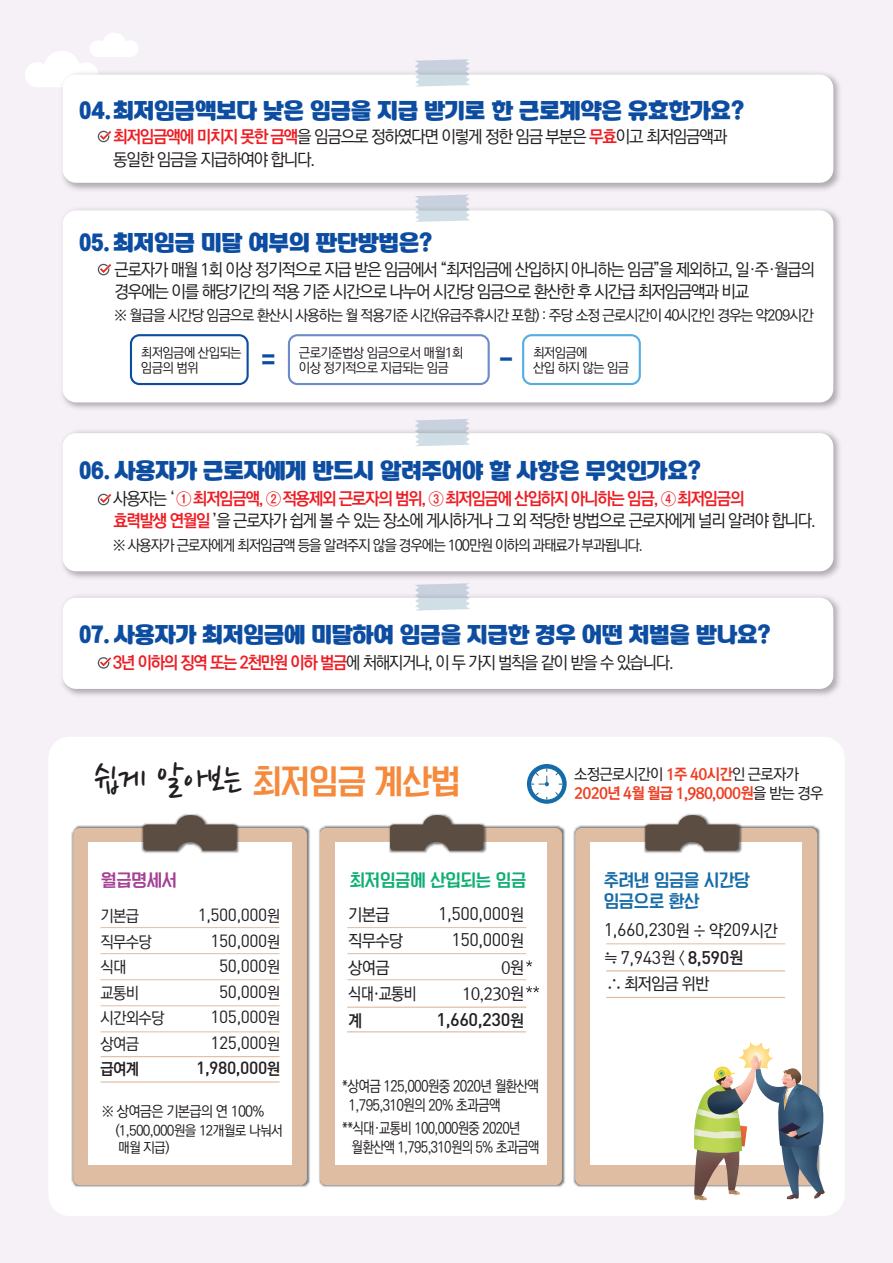
<style>
.page{position:relative;width:893px;height:1263px;background:#f6f1f7}
.page>*{position:absolute;margin:0;border:0;box-sizing:border-box;transform-origin:0 0}
.t1{font:31.5px "Korean YNSJG4 R";letter-spacing:-.025em;color:#f5893c}
.t2{font:30.3px "Rix Go EB";color:#0d4da1;scale:.81 1}
.t3{font:21px "Korean BTM R";letter-spacing:-.01em;color:#0d4da1}
.t4{font:18.15px/28px "DIN";letter-spacing:-.025em;color:#231f20}
.t5{font:500 18.15px "DIN";letter-spacing:-.025em;color:#231f20}
.t6{font:17.4px "DIN";letter-spacing:-.025em;color:#231f20}
.t7{font:500 17.4px "DIN";letter-spacing:-.025em;color:#231f20}
.t8{font:500 17.25px/22.5px "Ko Pub Dotum";letter-spacing:-.075em;color:#231f20;scale:.95 1}
.t9{font:700 17.25px/22.5px "Ko Pub Dotum";letter-spacing:-.075em;color:#ee1d23;scale:.96 1}
.t10{font:500 17.25px/22.5px "Ko Pub Dotum";letter-spacing:-.075em;color:#231f20}
.t11{font:16.8px "Rix Go M";letter-spacing:-.05em;color:#231f20;scale:.95 1}
.t12{font:16.8px "Rix Go M";letter-spacing:-.05em;color:#231f20;scale:.88 1}
.t13{font:16.8px "Rix Go B";color:#231f20;scale:.95 1}
.t14{font:500 16.2px "Ko Pub Dotum";letter-spacing:-.05em;color:#231f20;scale:.95 1}
.t15{font:16.2px/20.7px "Korean YNSJG4 R";letter-spacing:-.01em;color:#166ca8}
.t16{font:16.2px "Korean YNSJG4 R";letter-spacing:-.01em;color:#0daf73}
.t17{font:16.2px "Korean YNSJG4 R";letter-spacing:-.01em;color:#a54097}
.t18{font:700 16.2px "Ko Pub Dotum";color:#231f20;scale:.95 1}
.t19{font:500 15.3px/19.5px "Ko Pub Dotum";letter-spacing:-.05em;color:#231f20;scale:.85 1}
.t20{font:15.3px "Rix Go EB";letter-spacing:-.05em;color:#ef3e22}
.t21{font:15.3px "Rix Go M";letter-spacing:-.05em;color:#231f20}
.t22{font:500 15px "Ko Pub Dotum";letter-spacing:-.065em;color:#231f20}
.t23{font:500 15px "Ko Pub Dotum";letter-spacing:-.065em;color:#231f20;scale:.96 1}
.t24{font:500 14.85px "Ko Pub Dotum";letter-spacing:-.05em;color:#231f20;scale:.92 1}
.t25{font:500 14.1px/17.4px "Ko Pub Dotum";letter-spacing:-.05em;color:#231f20;scale:.95 1}
.t26{font:500 13.5px/15px "Ko Pub Dotum";letter-spacing:-.05em;color:#231f20}
.s1{font-weight:700;color:#ee1d23}
.s2{font-weight:500;color:#231f20}
.s3{font-family:"Nanum Pen";font-size:41.85px;color:#231f20}
.s4{font-family:"Rix Go EB";color:#ef3e22}
.s5{font-family:"Rix Go M";color:#231f20}
.s6{font-family:"Rix Go M";font-size:16.8px}
.s7{font-family:"Rix Go B";font-weight:400;font-size:16.8px}
.s8{font-family:"Ko Pub Dotum";font-weight:500;font-size:16.2px}
.s9{font-family:"Ko Pub Dotum";font-weight:700;font-size:16.2px}
.s10{font-weight:500}
.s11{font-family:"Rix Go B";font-size:16.8px}
</style>
<div class="page">
<div style="left:48px;top:737px;width:797px;height:479px;background:#fff;border-radius:21px"></div>
<img style="left:71px;top:826px;width:239px;height:361px">
<div style="left:73px;top:828px;width:234px;height:357px;background:#dfbda2;border-radius:7px"></div>
<div style="left:88px;top:842px;width:204px;height:323px;background:#fff"></div>
<img style="left:142px;top:814px;width:99px;height:39px">
<svg style="left:143px;top:815px;width:94px;height:36px"></svg>
<hr style="left:101px;top:927px;width:179px;height:1px;background:#dfbda2">
<hr style="left:101px;top:953px;width:179px;height:1px;background:#dfbda2">
<hr style="left:101px;top:979px;width:179px;height:1px;background:#dfbda2">
<hr style="left:101px;top:1005px;width:179px;height:1px;background:#dfbda2">
<hr style="left:101px;top:1031px;width:179px;height:1px;background:#dfbda2">
<hr style="left:101px;top:1056px;width:179px;height:1px;background:#dfbda2">
<hr style="left:101px;top:1081px;width:179px;height:1px;background:#dfbda2">
<img style="left:319px;top:826px;width:246px;height:361px">
<div style="left:320px;top:828px;width:242px;height:357px;background:#dfbda2;border-radius:7px"></div>
<div style="left:335px;top:842px;width:212px;height:323px;background:#fff"></div>
<img style="left:388px;top:814px;width:99px;height:39px">
<svg style="left:390px;top:815px;width:93px;height:36px"></svg>
<hr style="left:347px;top:927px;width:179px;height:1px;background:#dfbda2">
<hr style="left:347px;top:979px;width:179px;height:1px;background:#dfbda2">
<hr style="left:347px;top:953px;width:179px;height:1px;background:#dfbda2">
<hr style="left:347px;top:1006px;width:179px;height:2px;background:#dfbda2">
<hr style="left:347px;top:1031px;width:179px;height:1px;background:#dfbda2">
<svg style="left:526px;top:960px;width:6px;height:6px"></svg>
<svg style="left:526px;top:986px;width:13px;height:6px"></svg>
<div style="left:575px;top:828px;width:242px;height:357px;background:#dfbda2;border-radius:7px"></div>
<div style="left:590px;top:842px;width:212px;height:323px;background:#fff"></div>
<img style="left:643px;top:814px;width:100px;height:39px">
<svg style="left:645px;top:815px;width:94px;height:36px"></svg>
<hr style="left:606px;top:943px;width:179px;height:1px;background:#dfbda2">
<hr style="left:606px;top:970px;width:179px;height:1px;background:#dfbda2">
<hr style="left:606px;top:997px;width:179px;height:1px;background:#dfbda2">
<svg style="left:527px;top:764px;width:40px;height:40px"></svg>
<svg style="left:694px;top:1040px;width:131px;height:160px"></svg>
<svg style="left:25px;top:33px;width:113px;height:54px"></svg>
<img style="left:56px;top:68px;width:784px;height:122px">
<div style="left:63px;top:75px;width:770px;height:108px;background:#fff;border-radius:14px"></div>
<img style="left:62px;top:596px;width:778px;height:100px">
<div style="left:63px;top:598px;width:770px;height:91px;background:#fff;border-radius:14px"></div>
<img style="left:62px;top:431px;width:778px;height:147px">
<div style="left:63px;top:433px;width:770px;height:138px;background:#fff;border-radius:14px"></div>
<img style="left:62px;top:209px;width:778px;height:200px">
<div style="left:63px;top:210px;width:770px;height:192px;background:#fff;border-radius:14px"></div>
<svg style="left:98px;top:131px;width:13px;height:11px"></svg>
<svg style="left:98px;top:264px;width:13px;height:11px"></svg>
<svg style="left:98px;top:494px;width:13px;height:11px"></svg>
<svg style="left:98px;top:657px;width:13px;height:12px"></svg>
<div style="left:130px;top:334px;width:119px;height:51px;border:2px solid #0d4da1;border-radius:9px"></div>
<div style="left:522px;top:334px;width:119px;height:51px;border:2px solid #52ade1;border-radius:9px"></div>
<div style="left:288px;top:334px;width:202px;height:51px;border:2px solid #6b8cc8;border-radius:9px"></div>
<svg style="left:415px;top:59px;width:55px;height:28px;background:#d1dae3"></svg>
<svg style="left:415px;top:195px;width:55px;height:27px"></svg>
<svg style="left:415px;top:419px;width:55px;height:27px"></svg>
<svg style="left:415px;top:583px;width:55px;height:28px;background:#d1dae3"></svg>
<p class="t3" style="left:79px;top:99px;width:667px">04. 최저임금액보다 낮은 임금을 지급 받기로 한 근로계약은 유효한가요?</p>
<p class="t10" style="left:113px;top:126px;width:616px"><span class="s1">최저임금액에 미치지 못한 금액</span>을 임금으로 정하였다면 이렇게 정한 임금 부분은 <span class="s1">무효</span>이고 최저임금액과 동일한 임금을 지급하여야 합니다.</p>
<p class="t3" style="left:79px;top:232px;width:355px">05. 최저임금 미달 여부의 판단방법은?</p>
<p class="t8" style="left:115px;top:259px;width:738px">근로자가 매월 1회 이상 정기적으로 지급 받은 임금에서 “최저임금에 산입하지 아니하는 임금”을 제외하고, 일·주·월급의 경우에는 이를 해당기간의 적용 기준 시간으로 나누어 시간당 임금으로 환산한 후 시간급 최저임금액과 비교</p>
<p class="t22" style="left:114px;top:308px;width:701px">※ 월급을 시간당 임금으로 환산시 사용하는 월 적용기준 시간(유급주휴시간 포함) : 주당 소정 근로시간이 40시간인 경우는 약209시간</p>
<h2 class="t2" style="left:261px;top:339px;width:19px">=</h2>
<h2 class="t2" style="left:500px;top:339px;width:18px">-</h2>
<p class="t26" style="left:299px;top:346px;width:166px">근로기준법상 임금으로서 매월1회 이상 정기적으로 지급되는 임금</p>
<p class="t26" style="left:141px;top:346px;width:102px">최저임금에 산입되는 임금의 범위</p>
<p class="t26" style="left:533px;top:346px;width:98px">최저임금에<br>산입 하지 않는 임금</p>
<p class="t3" style="left:79px;top:459px;width:623px">06. 사용자가 근로자에게 반드시 알려주어야 할 사항은 무엇인가요?</p>
<p class="t9" style="left:113px;top:487px;width:734px"><span class="s2">사용자는 ‘</span> ① 최저임금액, ②적용제외 근로자의 범위, ③ 최저임금에 산입하지 아니하는 임금, ④최저임금의<br>효력발생 연월일 <span class="s2">’을 근로자가 쉽게 볼 수 있는 장소에 게시하거나 그 외 적당한 방법으로 근로자에게 널리 알려야 합니다.</span></p>
<p class="t23" style="left:113px;top:538px;width:554px">※ 사용자가 근로자에게 최저임금액 등을 알려주지 않을 경우에는 100만원 이하의 과태료가 부과됩니다.</p>
<p class="t3" style="left:79px;top:623px;width:693px">07. 사용자가 최저임금에 미달하여 임금을 지급한 경우 어떤 처벌을 받나요?</p>
<p class="t8" style="left:113px;top:652px;width:592px"><span class="s1">3년 이하의 징역 또는 2천만원 이하 벌금</span>에 처해지거나, 이 두 가지 벌칙을 같이 받을 수 있습니다.</p>
<h1 class="t1" style="left:94px;top:764px;width:367px"><span class="s3">쉽게 알아보는</span> 최저임금 계산법</h1>
<p class="t21" style="left:574px;top:764px;width:226px">소정근로시간이 <span class="s4">1주 40시간</span>인 근로자가</p>
<p class="t20" style="left:574px;top:783px;width:251px">2020년 4월 월급 1,980,000원<span class="s5">을 받는 경우</span></p>
<p class="t17" style="left:101px;top:871px;width:77px">월급명세서</p>
<p class="t16" style="left:350px;top:871px;width:178px">최저임금에 산입되는 임금</p>
<p class="t11" style="left:348px;top:903px;width:45px">기본급</p>
<p class="t4" style="left:438px;top:899px;width:88px">1,500,000<span class="s6">원</span></p>
<p class="t11" style="left:348px;top:930px;width:59px">직무수당</p>
<p class="t4" style="left:451px;top:925px;width:74px">150,000<span class="s6">원</span></p>
<p class="t11" style="left:348px;top:956px;width:45px">상여금</p>
<p class="t11" style="left:501px;top:956px;width:26px">0원</p>
<p class="t12" style="left:348px;top:983px;width:79px">식대·교통비</p>
<p class="t11" style="left:462px;top:983px;width:67px">10,230원</p>
<p class="t13" style="left:348px;top:1009px;width:17px">계</p>
<p class="t5" style="left:436px;top:1007px;width:89px">1,660,230<span class="s7">원</span></p>
<p class="t14" style="left:101px;top:908px;width:42px">기본급</p>
<p class="t6" style="left:198px;top:904px;width:84px">1,500,000<span class="s8">원</span></p>
<p class="t14" style="left:101px;top:933px;width:55px">직무수당</p>
<p class="t6" style="left:211px;top:929px;width:71px">150,000<span class="s8">원</span></p>
<p class="t14" style="left:101px;top:959px;width:29px">식대</p>
<p class="t6" style="left:219px;top:955px;width:62px">50,000<span class="s8">원</span></p>
<p class="t14" style="left:101px;top:985px;width:42px">교통비</p>
<p class="t6" style="left:219px;top:980px;width:62px">50,000<span class="s8">원</span></p>
<p class="t14" style="left:101px;top:1010px;width:69px">시간외수당</p>
<p class="t6" style="left:211px;top:1006px;width:71px">105,000<span class="s8">원</span></p>
<p class="t14" style="left:101px;top:1036px;width:42px">상여금</p>
<p class="t6" style="left:211px;top:1032px;width:71px">125,000<span class="s8">원</span></p>
<p class="t18" style="left:101px;top:1061px;width:42px">급여계</p>
<p class="t7" style="left:196px;top:1057px;width:86px">1,980,000<span class="s9">원</span></p>
<p class="t24" style="left:102px;top:1104px;width:178px">※ 상여금은 기본급의 연 100%</p>
<p class="t25" style="left:115px;top:1122px;width:178px">(1,500,000원을 12개월로 나눠서 매월 지급)</p>
<p class="t19" style="left:349px;top:1077px;width:226px;text-indent:-6px">*상여금 125,000원중 2020년 월환산액<br>1,795,310원의 20% 초과금액</p>
<p class="t19" style="left:352px;top:1119px;width:223px;text-indent:-9px">**식대·교통비 100,000원중 2020년 월환산액 1,795,310원의 5% 초과금액</p>
<p class="t15" style="left:604px;top:870px;width:148px">추려낸 임금을 시간당 임금으로 환산</p>
<p class="t4" style="left:604px;top:915px;width:176px">1,660,230<span class="s6">원 ÷ 약</span>209<span class="s6">시간 ≒</span> 7,943<span class="s6">원 〈</span> <span class="s10">8,590</span><span class="s11">원</span></p>
<p class="t11" style="left:607px;top:973px;width:109px">∴ 최저임금 위반</p>
</div>
